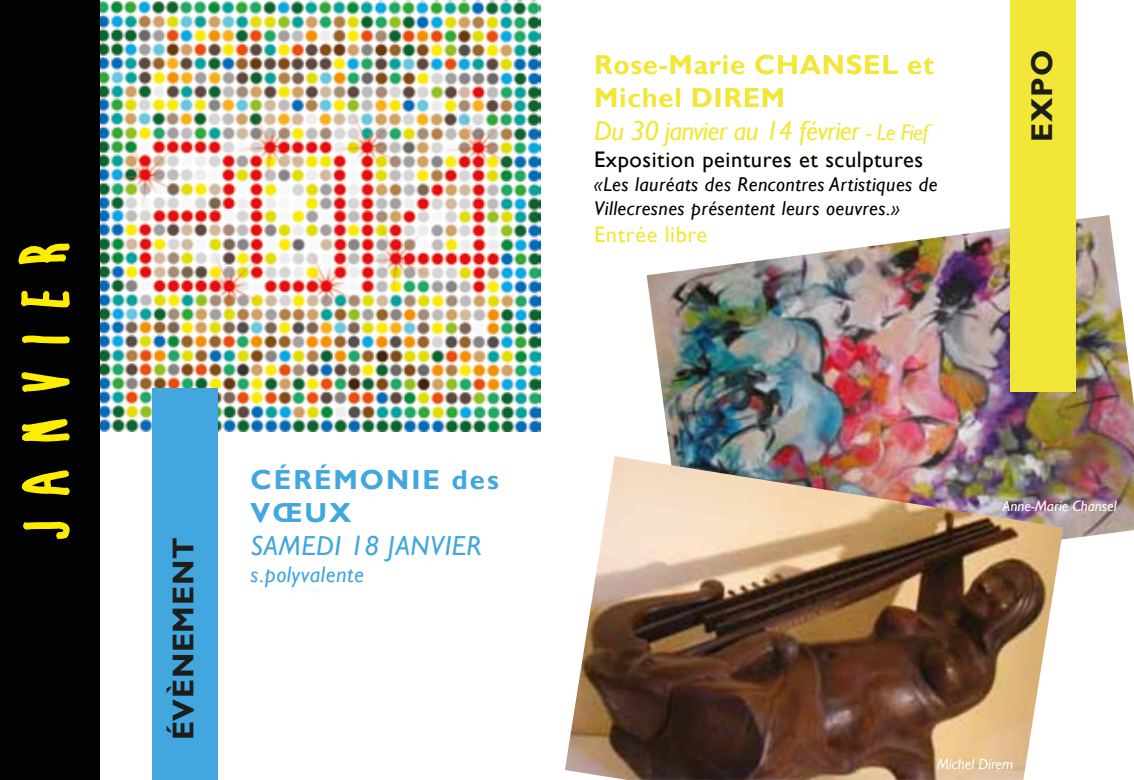
<style>
.page{position:relative;width:1134px;height:780px;background:#fff}
.page>*{position:absolute;margin:0;border:0;box-sizing:border-box;transform-origin:0 0}
.t1{font:700 30px "Gill Sans";letter-spacing:.025em;color:#1d1d1b}
.t2{font:700 27.5px/33px "Gill Sans";letter-spacing:.025em;color:#f2e739}
.t3{font:700 27.5px/33px "Gill Sans";letter-spacing:.075em;color:#41a7de}
.t4{font:italic 27.5px "Gill Sans";letter-spacing:.02em;color:#41a7de}
.t5{font:22.5px "Gill Sans";letter-spacing:.025em;color:#020202}
.t6{font:italic 22.5px "Gill Sans";letter-spacing:.025em;color:#41a7de}
.t7{font:22.5px "Gill Sans";letter-spacing:.025em;color:#f2e739}
.t8{font:italic 20px/24px "Gill Sans";letter-spacing:.025em;color:#020202}
.t9{font:italic 15px "Gill Sans";color:#fff}
.s1{font-weight:400;font-style:italic}
.s2{font-weight:400;font-style:italic;font-size:22.5px}
</style>
<div class="page">
<img style="left:647px;top:215px;width:487px;height:325px">
<img style="left:99px;top:0;width:442px;height:431px">
<div style="left:0;top:0;width:99px;height:780px;background:#020202"></div>
<img style="left:565px;top:456px;width:498px;height:323px">
<div style="left:153px;top:389px;width:65px;height:391px;background:#41a7de"></div>
<svg style="left:21px;top:470px;width:49px;height:69px"></svg>
<svg style="left:21px;top:419px;width:49px;height:23px"></svg>
<svg style="left:21px;top:372px;width:49px;height:20px"></svg>
<svg style="left:22px;top:335px;width:48px;height:9px"></svg>
<svg style="left:21px;top:290px;width:49px;height:18px"></svg>
<svg style="left:18px;top:243px;width:52px;height:22px"></svg>
<div style="left:1011px;top:0;width:65px;height:392px;background:#f2e739"></div>
<h1 class="t1" style="left:165px;top:740px;width:204px;rotate:-90deg">ÉVÈNEMENT</h1>
<h2 class="t3" style="left:251px;top:464px;width:250px">CÉRÉMONIE des<br>VŒUX</h2>
<h2 class="t4" style="left:251px;top:529px;width:232px">SAMEDI 18 JANVIER</h2>
<p class="t6" style="left:251px;top:561px;width:115px">s.polyvalente</p>
<h2 class="t2" style="left:594px;top:49px;width:342px">Rose-Marie CHANSEL et<br>Michel DIREM<br><span class="s1">Du 30 janvier au 14 février</span> <span class="s2">- Le Fief</span></h2>
<p class="t5" style="left:594px;top:146px;width:330px">Exposition peintures et sculptures</p>
<p class="t8" style="left:594px;top:172px;width:345px">«Les lauréats des Rencontres Artistiques de<br>Villecresnes présentent leurs oeuvres.»</p>
<p class="t7" style="left:594px;top:221px;width:115px">Entrée libre</p>
<h1 class="t1" style="left:1024px;top:142px;width:93px;rotate:-90deg">EXPO</h1>
<p class="t9" style="left:1002px;top:497px;width:116px">Anne-Marie Chansel</p>
<p class="t9" style="left:937px;top:755px;width:78px">Michel Direm</p>
</div>
